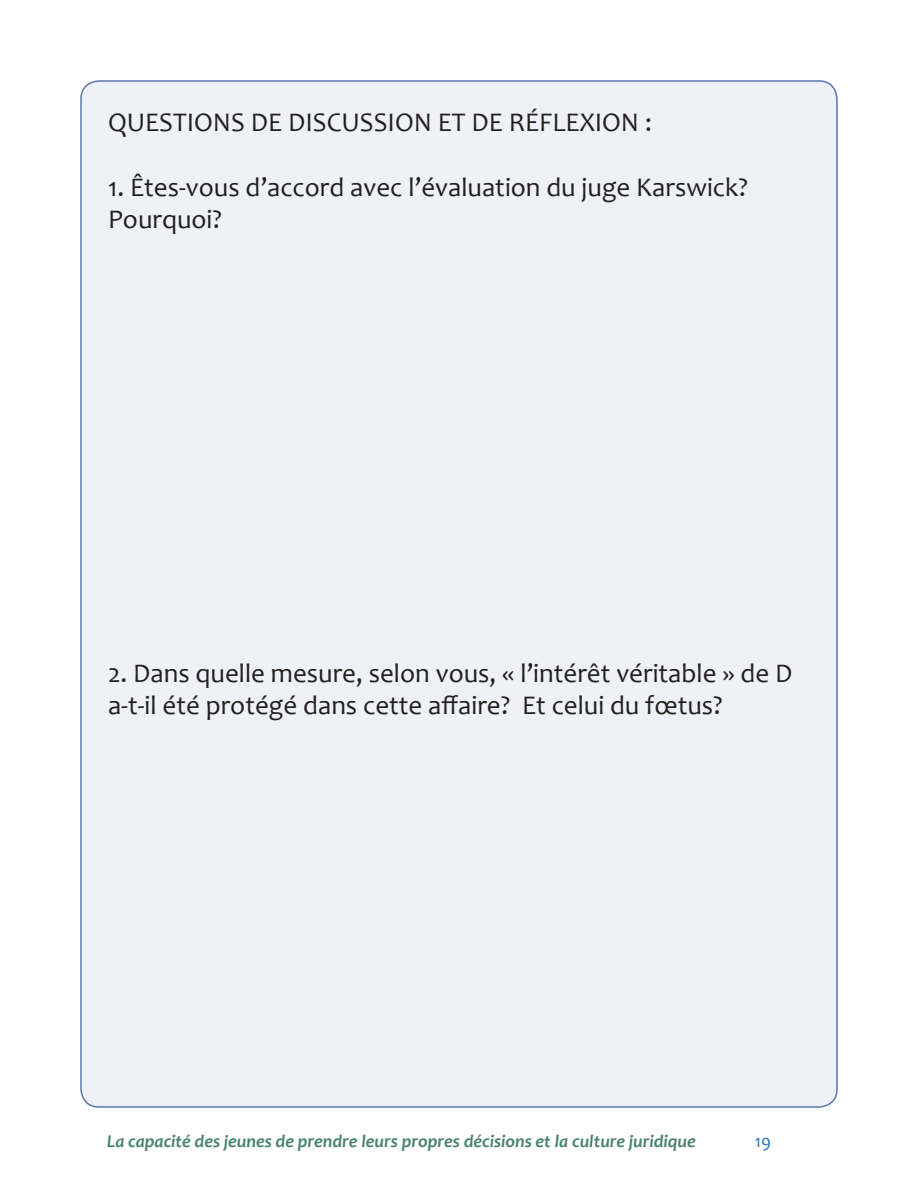
<style>
.page{position:relative;width:918px;height:1188px;background:#fff}
.page>*{position:absolute;margin:0;border:0;box-sizing:border-box;transform-origin:0 0}
.Paragraph_Style_3{font:27px/32.4px "Candara";color:#231f20}
.t1{font:italic 700 18px "Candara";color:#49846e}
.t2{font:18px "Candara";color:#2972b9}
</style>
<div class="page">
<div style="left:81px;top:81px;width:756px;height:1026px;background:#eef1f7;border-radius:18px"></div>
<p class="Paragraph_Style_3" style="left:108px;top:106px;width:545px">QUESTIONS DE DISCUSSION ET DE RÉFLEXION :</p>
<p class="Paragraph_Style_3" style="left:108px;top:171px;width:641px">1. Êtes-vous d’accord avec l’évaluation du juge Karswick?<br>Pourquoi?</p>
<p class="Paragraph_Style_3" style="left:108px;top:657px;width:686px">2. Dans quelle mesure, selon vous, « l’intérêt véritable » de D a-t-il été protégé dans cette affaire? Et celui du fœtus?</p>
<p class="t1" style="left:107px;top:1130px;width:590px">La capacité des jeunes de prendre leurs propres décisions et la culture juridique</p>
<p class="t2" style="left:755px;top:1130px;width:18px">19</p>
</div>
